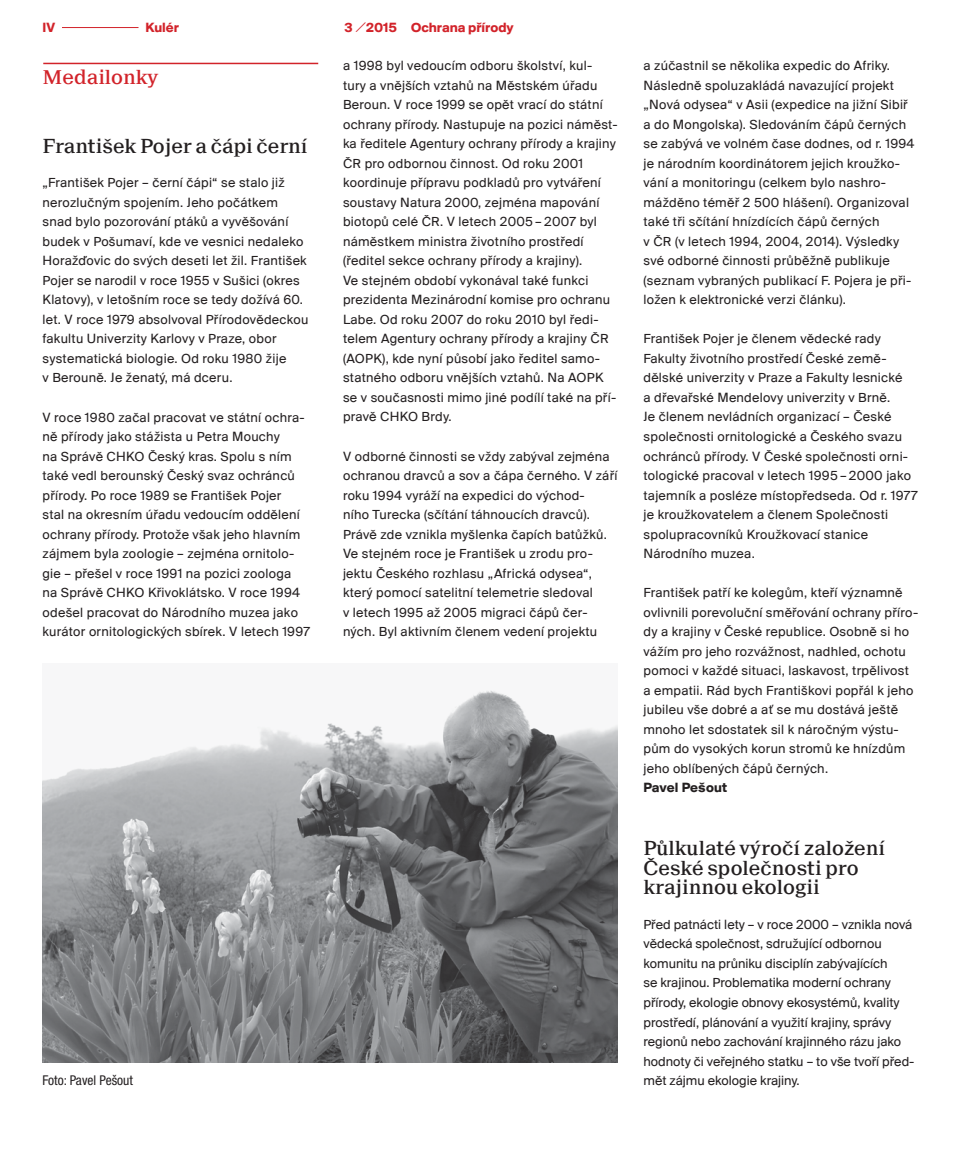
<style>
.page{position:relative;width:978px;height:1149px;background:#fff}
.page>*{position:absolute;margin:0;border:0;box-sizing:border-box;transform-origin:0 0}
.t1{font:500 21px/19.5px "Suisse BP Neue";color:#231f20}
.t2{font:500 21px "Suisse BP Neue";color:#d2232a}
.t3{font:13.8px/19.5px "Suisse BP Intl";letter-spacing:.02em;color:#231f20}
.t4{font:13.8px/19.5px "Suisse BP Intl";color:#231f20}
.t5{font:700 13.8px "Suisse BP Intl";color:#d2232a}
.t6{font:700 13.8px "Suisse BP Intl";letter-spacing:.015em;color:#231f20}
.t7{font:condensed 13.5px "Helvetica Neue LT Pro";color:#231f20}
.s1{font-family:"Replica Pro";font-weight:300}
</style>
<div class="page">
<hr style="left:43px;top:63px;width:275px;height:1px;background:#d2232a">
<img style="left:43px;top:690px;width:575px;height:372px">
<hr style="left:62px;top:27px;width:77px;height:1px;background:#d2232a">
<p class="t5" style="left:43px;top:19px;width:14px">IV</p>
<p class="t5" style="left:145px;top:19px;width:35px">Kulér</p>
<p class="t5" style="left:344px;top:19px;width:171px">3 <span class="s1">/</span>2015 Ochrana přírody</p>
<h1 class="t2" style="left:43px;top:64px;width:117px">Medailonky</h1>
<h1 class="t1" style="left:43px;top:135px;width:266px">František Pojer a čápi černí</h1>
<p class="t3" style="left:43px;top:173px;width:267px">„František Pojer – černí čápi“ se stalo již nerozlučným spojením. Jeho počátkem snad bylo pozorování ptáků a vyvěšování budek v Pošumaví, kde ve vesnici nedaleko Horažďovic do svých deseti let žil. František Pojer se narodil v roce 1955 v Sušici (okres Klatovy), v letošním roce se tedy dožívá 60. let. V roce 1979 absolvoval Přírodovědeckou fakultu Univerzity Karlovy v Praze, obor systematická biologie. Od roku 1980 žije<br>v Berouně. Je ženatý, má dceru.</p>
<p class="t3" style="left:43px;top:407px;width:269px">V roce 1980 začal pracovat ve státní ochra&shy;ně přírody jako stážista u Petra Mouchy<br>na Správě CHKO Český kras. Spolu s ním také vedl berounský Český svaz ochránců přírody. Po roce 1989 se František Pojer<br>stal na okresním úřadu vedoucím oddělení ochrany přírody. Protože však jeho hlavním zájmem byla zoologie – zejména ornitolo&shy;gie – přešel v roce 1991 na pozici zoologa<br>na Správě CHKO Křivoklátsko. V roce 1994 odešel pracovat do Národního muzea jako kurátor ornitologických sbírek. V letech 1997</p>
<p class="t3" style="left:343px;top:56px;width:276px">a 1998 byl vedoucím odboru školství, kul&shy;tury a vnějších vztahů na Městském úřadu Beroun. V roce 1999 se opět vrací do státní ochrany přírody. Nastupuje na pozici náměst&shy;ka ředitele Agentury ochrany přírody a krajiny ČR pro odbornou činnost. Od roku 2001 koordinuje přípravu podkladů pro vytváření soustavy Natura 2000, zejména mapování biotopů celé ČR. V letech 2005 – 2007 byl náměstkem ministra životního prostředí (ředitel sekce ochrany přírody a krajiny).<br>Ve stejném období vykonával také funkci prezidenta Mezinárodní komise pro ochranu Labe. Od roku 2007 do roku 2010 byl ředi&shy;telem Agentury ochrany přírody a krajiny ČR (AOPK), kde nyní působí jako ředitel samo&shy;statného odboru vnějších vztahů. Na AOPK se v současnosti mimo jiné podílí také na pří&shy;pravě CHKO Brdy.</p>
<p class="t3" style="left:343px;top:446px;width:276px">V odborné činnosti se vždy zabýval zejména ochranou dravců a sov a čápa černého. V září roku 1994 vyráží na expedici do východ-<br>ního Turecka (sčítání táhnoucích dravců).<br>Právě zde vznikla myšlenka čapích batůžků.<br>Ve stejném roce je František u zrodu pro&shy;jektu Českého rozhlasu „Africká odysea“, který pomocí satelitní telemetrie sledoval<br>v letech 1995 až 2005 migraci čápů čer&shy;ných. Byl aktivním členem vedení projektu</p>
<p class="t3" style="left:643px;top:56px;width:273px">a zúčastnil se několika expedic do Afriky.<br>Následně spoluzakládá navazující projekt „Nová odysea“ v Asii (expedice na jižní Sibiř a do Mongolska). Sledováním čápů černých se zabývá ve volném čase dodnes, od r. 1994 je národním koordinátorem jejich kroužko&shy;vání a monitoringu (celkem bylo nashro&shy;mážděno téměř 2 500 hlášení). Organizoval také tři sčítání hnízdících čápů černých<br>v ČR (v letech 1994, 2004, 2014). Výsledky své odborné činnosti průběžně publikuje (seznam vybraných publikací F. Pojera je při&shy;ložen k elektronické verzi článku).</p>
<p class="t3" style="left:643px;top:329px;width:276px">František Pojer je členem vědecké rady Fakulty životního prostředí České země&shy;dělské univerzity v Praze a Fakulty lesnické<br>a dřevařské Mendelovy univerzity v Brně.<br>Je členem nevládních organizací – České společnosti ornitologické a Českého svazu ochránců přírody. V České společnosti orni&shy;tologické pracoval v letech 1995 – 2000 jako tajemník a posléze místopředseda. Od r. 1977 je kroužkovatelem a členem Společnosti spolupracovníků Kroužkovací stanice Národního muzea.</p>
<p class="t3" style="left:643px;top:582px;width:276px">František patří ke kolegům, kteří významně ovlivnili porevoluční směřování ochrany příro&shy;dy a krajiny v České republice. Osobně si ho vážím pro jeho rozvážnost, nadhled, ochotu pomoci v každé situaci, laskavost, trpělivost a empatii. Rád bych Františkovi popřál k jeho jubileu vše dobré a ať se mu dostává ještě mnoho let sdostatek sil k náročným výstu&shy;pům do vysokých korun stromů ke hnízdům jeho oblíbených čápů černých.</p>
<p class="t6" style="left:643px;top:779px;width:85px">Pavel Pešout</p>
<h1 class="t1" style="left:643px;top:837px;width:243px">Půlkulaté výročí založení<br>České společnosti pro krajinnou ekologii</h1>
<p class="t4" style="left:643px;top:914px;width:272px">Před patnácti lety – v roce 2000 – vznikla nová vědecká společnost, sdružující odbornou komunitu na průniku disciplín zabývajících<br>se krajinou. Problematika moderní ochrany přírody, ekologie obnovy ekosystémů, kvality prostředí, plánování a využití krajiny, správy regionů nebo zachování krajinného rázu jako hodnoty či veřejného statku – to vše tvoří před-</p>
<p class="t7" style="left:43px;top:1072px;width:92px">Foto: Pavel Pešout</p>
<p class="t4" style="left:643px;top:1070px;width:158px">mět zájmu ekologie krajiny.</p>
</div>
